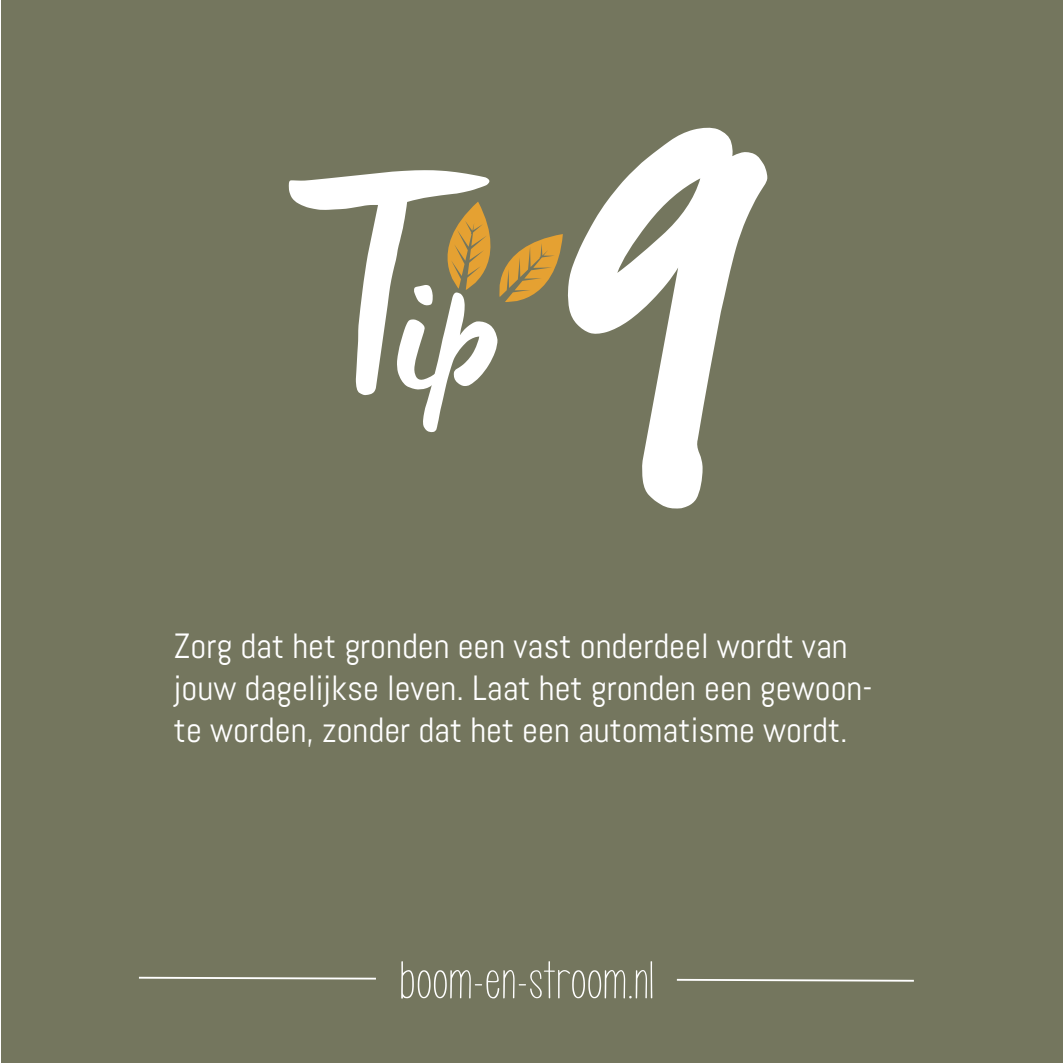
<style>
.page{position:relative;width:1063px;height:1063px;background:#fff}
.page>*{position:absolute;margin:0;border:0;box-sizing:border-box;transform-origin:0 0}
.t1{font:300px "Manus Smooth";color:#fff}
.t2{font:180px "Manus Smooth";color:#fff}
.t3{font:43.5px "KG Call Me Maybe";color:#fff;scale:1.2 1}
.t4{font:35px/42px "Abel";color:#fff}
.s1{font-size:540px}
</style>
<div class="page">
<div style="left:1px;top:0;width:1062px;height:1063px;background:#74765e"></div>
<svg style="left:447px;top:202px;width:116px;height:100px"></svg>
<svg style="left:676px;top:978px;width:238px;height:4px"></svg>
<svg style="left:139px;top:976px;width:237px;height:4px"></svg>
<h1 class="t1" style="left:289px;top:111px;width:487px">T <span class="s1">9</span></h1>
<h2 class="t2" style="left:396px;top:219px;width:105px">ip</h2>
<p class="t4" style="left:174px;top:625px;width:700px">Zorg dat het gronden een vast onderdeel wordt van jouw dagelijkse leven. Laat het gronden een gewoon&shy;te worden, zonder dat het een automatisme wordt.</p>
<p class="t3" style="left:399px;top:955px;width:214px">boom-en-stroom.nl</p>
</div>
